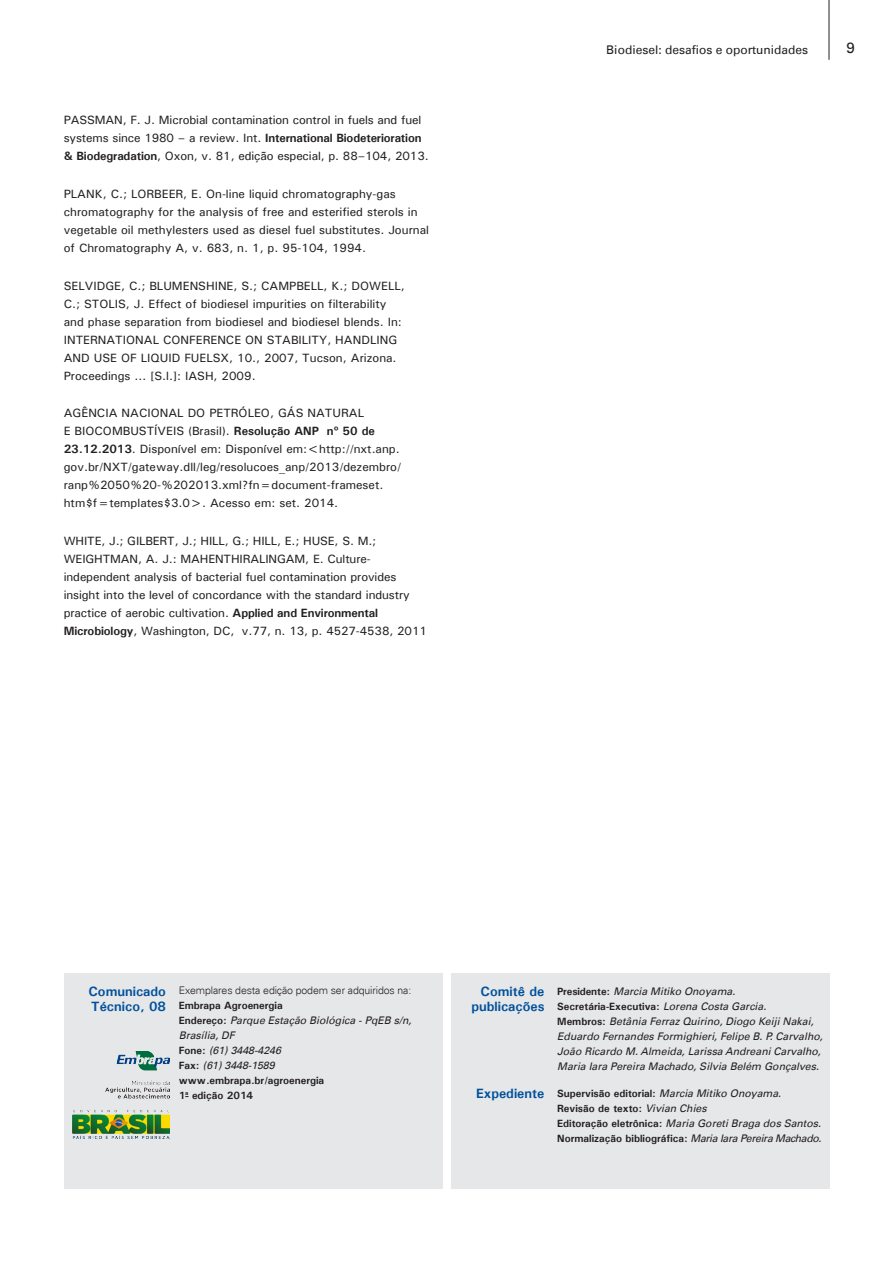
<style>
.page{position:relative;width:893px;height:1263px;background:#fff}
.page>*{position:absolute;margin:0;border:0;box-sizing:border-box;transform-origin:0 0}
.t1{font:15px "Univers LT";color:#231f20}
.t2{font:700 13.5px/15px "Univers";color:#01519b}
.Corpo_de_texto_1{font:500 12px/18px "Univers";color:#231f20}
.t3{font:12px "Univers LT";color:#231f20}
.t4{font:italic 10.5px/15px "Univers LT";color:#231f20}
.t5{font:700 10.5px "Univers";color:#231f20}
.t6{font:300 10.5px "Univers";letter-spacing:-.01em;color:#231f20}
.s1{font-weight:700}
.s2{font-family:"Univers";font-weight:700;font-style:normal}
.s3{font-family:"Univers LT";font-weight:400;font-style:italic}
</style>
<div class="page">
<hr style="left:829px;top:0;width:1px;height:60px;background:#231f20">
<div style="left:451px;top:973px;width:378px;height:216px;background:#e6e7e9"></div>
<div style="left:64px;top:973px;width:378px;height:216px;background:#e6e7e9"></div>
<img style="left:72px;top:1052px;width:97px;height:86px">
<p class="Corpo_de_texto_1" style="left:64px;top:111px;width:366px">PASSMAN, F. J. Microbial contamination control in fuels and fuel systems since 1980 – a review. Int. <span class="s1">International Biodeterioration &amp; Biodegradation</span>, Oxon, v. 81, edição especial, p. 88–104, 2013.</p>
<p class="Corpo_de_texto_1" style="left:64px;top:185px;width:367px">PLANK, C.; LORBEER, E. On-line liquid chromatography-gas chromatography for the analysis of free and esterified sterols in vegetable oil methylesters used as diesel fuel substitutes. Journal of Chromatography A, v. 683, n. 1, p. 95-104, 1994.</p>
<p class="Corpo_de_texto_1" style="left:64px;top:276px;width:343px">SELVIDGE, C.; BLUMENSHINE, S.; CAMPBELL, K.; DOWELL, C.; STOLIS, J. Effect of biodiesel impurities on filterability and phase separation from biodiesel and biodiesel blends. In:<br>INTERNATIONAL CONFERENCE ON STABILITY, HANDLING AND USE OF LIQUID FUELSX, 10., 2007, Tucson, Arizona.<br>Proceedings … [S.l.]: IASH, 2009.</p>
<p class="Corpo_de_texto_1" style="left:64px;top:404px;width:339px">AGÊNCIA NACIONAL DO PETRÓLEO, GÁS NATURAL<br>E BIOCOMBUSTÍVEIS (Brasil). <span class="s1">Resolução ANP nº 50 de 23.12.2013</span>. Disponível em: Disponível em:&lt;http://nxt.anp. gov.br/NXT/gateway.dll/leg/resolucoes_anp/2013/dezembro/ ranp%2050%20-%202013.xml?fn=document-frameset. htm$f=templates$3.0&gt;. Acesso em: set. 2014.</p>
<p class="Corpo_de_texto_1" style="left:64px;top:531px;width:365px">WHITE, J.; GILBERT, J.; HILL, G.; HILL, E.; HUSE, S. M.; WEIGHTMAN, A. J.: MAHENTHIRALINGAM, E. Culture&shy;independent analysis of bacterial fuel contamination provides insight into the level of concordance with the standard industry practice of aerobic cultivation. <span class="s1">Applied and Environmental Microbiology</span>, Washington, DC, v.77, n. 13, p. 4527-4538, 2011</p>
<p class="t3" style="left:606px;top:43px;width:203px">Biodiesel: desafios e oportunidades</p>
<p class="t1" style="left:846px;top:38px;width:10px">9</p>
<p class="t2" style="left:89px;top:983px;width:79px">Comunicado<br>Técnico, 08</p>
<p class="t6" style="left:179px;top:984px;width:234px">Exemplares desta edição podem ser adquiridos na:</p>
<p class="t5" style="left:179px;top:998px;width:106px">Embrapa Agroenergia</p>
<p class="t4" style="left:179px;top:1013px;width:234px"><span class="s2">Endereço:</span> Parque Estação Biológica - PqEB s/n,<br>Brasília, DF</p>
<p class="t4" style="left:179px;top:1043px;width:104px"><span class="s2">Fone:</span> (61) 3448-4246</p>
<p class="t4" style="left:179px;top:1058px;width:97px"><span class="s2">Fax:</span> (61) 3448-1589</p>
<p class="t5" style="left:179px;top:1073px;width:147px">www.embrapa.br/agroenergia</p>
<p class="t5" style="left:179px;top:1088px;width:76px">1<sup>a</sup> edição 2014</p>
<p class="t2" style="left:481px;top:983px;width:65px">Comitê de</p>
<p class="t2" style="left:471px;top:998px;width:74px">publicações</p>
<p class="t2" style="left:476px;top:1085px;width:70px">Expediente</p>
<p class="t4" style="left:557px;top:983px;width:180px"><span class="s2">Presidente:</span> Marcia Mitiko Onoyama.</p>
<p class="t4" style="left:557px;top:998px;width:267px"><span class="s2">Secretária-Executiva:</span> Lorena Costa Garcia.<br><span class="s2">Membros:</span> Betânia Ferraz Quirino, Diogo Keiji Nakai, Eduardo Fernandes Formighieri, Felipe B. P. Carvalho, João Ricardo M. Almeida, Larissa Andreani Carvalho, Maria Iara Pereira Machado, Silvia Belém Gonçalves.</p>
<p class="t5" style="left:557px;top:1087px;width:225px">Supervisão editorial: <span class="s3">Marcia Mitiko Onoyama.</span></p>
<p class="t5" style="left:557px;top:1102px;width:151px">Revisão de texto: <span class="s3">Vivian Chies</span></p>
<p class="t4" style="left:557px;top:1116px;width:265px"><span class="s2">Editoração eletrônica:</span> Maria Goreti Braga dos Santos.</p>
<p class="t5" style="left:557px;top:1132px;width:266px">Normalização bibliográfica: <span class="s3">Maria Iara Pereira Machado.</span></p>
</div>
